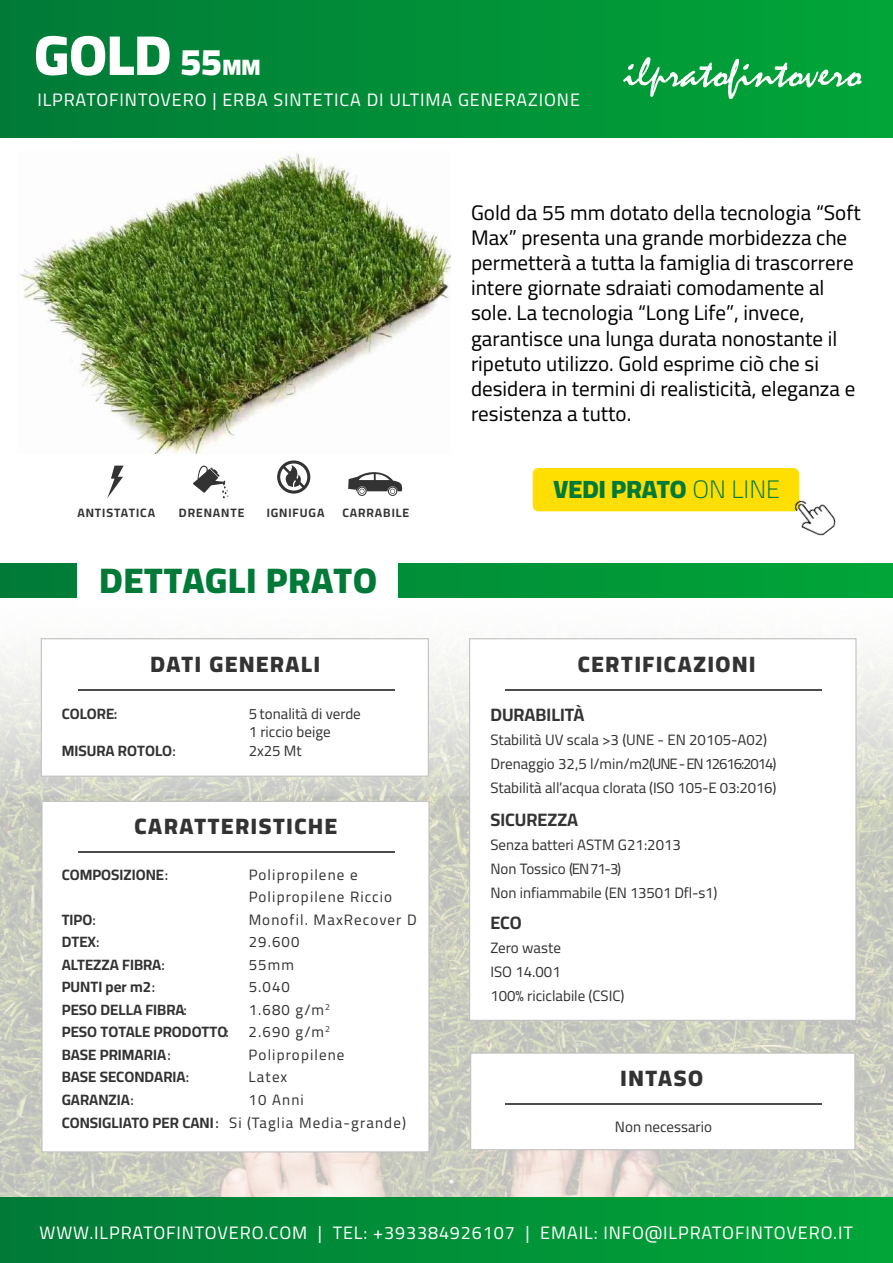
<style>
.page{position:relative;width:893px;height:1263px;background:#fff}
.page>*{position:absolute;margin:0;border:0;box-sizing:border-box;transform-origin:0 0}
.t1{font:900 56.7px "Cairo";color:#fff}
.t2{font:900 35.85px "Cairo";letter-spacing:.025em;color:#017a38}
.t3{font:900 25.2px "Cairo";color:#017a38}
.t4{font:900 22.5px "Cairo";letter-spacing:.075em;color:#333}
.t5{font:21px/25.2px "Cairo";color:#000}
.t6{font:18px "Cairo";letter-spacing:.05em;color:#fff}
.t7{font:700 18px "Cairo";color:#333}
.t8{font:15px/24px "Cairo";color:#333}
.t9{font:700 15px/22.5px "Cairo";color:#333}
.t10{font:15px "Cairo";letter-spacing:.075em;color:#333}
.t11{font:700 12.15px "Cairo";letter-spacing:.075em;color:#333}
.s1{font-size:37.5px}
.s2{font-size:22.5px}
.s3{font-weight:600}
.s4{font-weight:300}
</style>
<div class="page">
<img style="left:0;top:795px;width:893px;height:403px">
<svg style="left:0;top:597px;width:893px;height:198px"></svg>
<div style="left:0;top:1198px;width:893px;height:65px;background:linear-gradient(to right,#017a38,#01a638)"></div>
<svg style="left:107px;top:466px;width:17px;height:32px"></svg>
<svg style="left:348px;top:472px;width:55px;height:24px"></svg>
<svg style="left:277px;top:460px;width:33px;height:34px"></svg>
<svg style="left:193px;top:465px;width:35px;height:33px"></svg>
<div style="left:533px;top:468px;width:267px;height:44px;background:#ffde01"></div>
<img style="left:784px;top:487px;width:52px;height:49px">
<div style="left:0;top:0;width:893px;height:138px;background:linear-gradient(to right,#017a38,#01a638)"></div>
<svg style="left:623px;top:57px;width:239px;height:42px;background:#32b15f"></svg>
<svg style="left:0;top:564px;width:893px;height:33px;background:#019538"></svg>
<div style="left:77px;top:555px;width:321px;height:52px;background:#fff"></div>
<div style="left:41px;top:638px;width:388px;height:139px;background:#fff;border:1px solid #c1c1c1"></div>
<hr style="left:78px;top:689px;width:316px;height:1px;background:#4c4c4c">
<div style="left:41px;top:801px;width:389px;height:351px;background:#fff;border:1px solid #c1c1c1"></div>
<hr style="left:78px;top:851px;width:316px;height:1px;background:#4c4c4c">
<div style="left:469px;top:638px;width:387px;height:383px;background:#fff;border:1px solid #c1c1c1"></div>
<hr style="left:505px;top:689px;width:316px;height:1px;background:#4c4c4c">
<div style="left:470px;top:1052px;width:385px;height:98px;background:#fff;border:1px solid #c1c1c1"></div>
<hr style="left:505px;top:1103px;width:316px;height:1px;background:#4c4c4c">
<img style="left:17px;top:153px;width:434px;height:300px">
<h1 class="t1" style="left:34px;top:13px;width:228px">GOLD <span class="s1">55</span><span class="s2">MM</span></h1>
<p class="t6" style="left:37px;top:86px;width:544px">ILPRATOFINTOVERO | ERBA SINTETICA DI ULTIMA GENERAZIONE</p>
<p class="t5" style="left:471px;top:200px;width:391px">Gold da 55 mm dotato della tecnologia “Soft Max” presenta una grande morbidezza che permetterà a tutta la famiglia di trascorrere intere giornate sdraiati comodamente al sole. La tecnologia “Long Life”, invece, garantisce una lunga durata nonostante il ripetuto utilizzo. Gold esprime ciò che si desidera in termini di realisticità, eleganza e resistenza a tutto.</p>
<p class="t11" style="left:77px;top:503px;width:79px">ANTISTATICA</p>
<p class="t11" style="left:179px;top:503px;width:67px">DRENANTE</p>
<p class="t11" style="left:267px;top:503px;width:59px">IGNIFUGA</p>
<p class="t11" style="left:342px;top:503px;width:68px">CARRABILE</p>
<h2 class="t2" style="left:100px;top:554px;width:279px">DETTAGLI PRATO</h2>
<h3 class="t4" style="left:150px;top:647px;width:171px">DATI GENERALI</h3>
<p class="t9" style="left:62px;top:702px;width:57px">COLORE<span class="s3">:</span></p>
<p class="t9" style="left:62px;top:740px;width:116px">MISURA ROTOLO<span class="s3">:</span></p>
<p class="t8" style="left:249px;top:705px;width:114px;line-height:18px">5 tonalità di verde<br>1 riccio beige</p>
<p class="t8" style="left:249px;top:739px;width:55px">2x25 Mt</p>
<h3 class="t4" style="left:135px;top:809px;width:204px">CARATTERISTICHE</h3>
<p class="t9" style="left:62px;top:864px;width:108px">COMPOSIZIONE<span class="s3">:</span></p>
<p class="t9" style="left:62px;top:909px;width:169px">TIPO<span class="s3">:<br></span>DTEX<span class="s3">:<br></span>ALTEZZA FIBRA<span class="s3">:<br></span>PUNTI per m2<span class="s3">:<br></span>PESO DELLA FIBRA<span class="s3">:<br></span>PESO TOTALE PRODOTTO<span class="s3">:<br></span>BASE PRIMARIA<span class="s3">:<br></span>BASE SECONDARIA<span class="s3">:<br></span>GARANZIA<span class="s3">:<br></span>CONSIGLIATO PER CANI<span class="s3">:</span></p>
<p class="t10" style="left:249px;top:864px;width:110px">Polipropilene e</p>
<p class="t10" style="left:249px;top:886px;width:145px">Polipropilene Riccio</p>
<p class="t10" style="left:249px;top:909px;width:169px">Monofil. MaxRecover D</p>
<p class="t8" style="left:249px;top:930px;width:52px">29.600</p>
<p class="t8" style="left:249px;top:953px;width:47px">55mm</p>
<p class="t8" style="left:249px;top:975px;width:43px">5.040</p>
<p class="t8" style="left:249px;top:998px;width:83px">1.680 g/m<sup>2</sup></p>
<p class="t8" style="left:249px;top:1020px;width:83px">2.690 g/m<sup>2</sup></p>
<p class="t10" style="left:249px;top:1044px;width:97px">Polipropilene</p>
<p class="t8" style="left:249px;top:1065px;width:40px">Latex</p>
<p class="t8" style="left:249px;top:1088px;width:57px">10 Anni</p>
<p class="t10" style="left:229px;top:1111px;width:178px">Si (Taglia Media-grande)</p>
<h3 class="t3" style="left:554px;top:471px;width:228px">VEDI PRATO <span class="s4">ON LINE</span></h3>
<h3 class="t4" style="left:578px;top:647px;width:179px">CERTIFICAZIONI</h3>
<p class="t7" style="left:490px;top:701px;width:96px">DURABILITÀ</p>
<p class="t8" style="left:490px;top:728px;width:288px">Stabilità UV scala &gt;3 (UNE - EN 20105-A02)<br>Drenaggio 32,5 l/min/m2 (UNE - EN12616:2014)<br>Stabilità all’acqua clorata (ISO 105-E 03:2016)</p>
<p class="t7" style="left:490px;top:807px;width:89px">SICUREZZA</p>
<p class="t8" style="left:490px;top:833px;width:229px">Senza batteri ASTM G21:2013<br>Non Tossico (EN71-3)<br>Non infiammabile (EN 13501 Dfl-s1)</p>
<p class="t7" style="left:490px;top:910px;width:33px">ECO</p>
<p class="t8" style="left:490px;top:936px;width:136px">Zero waste<br>ISO 14.001<br>100% riciclabile (CSIC)</p>
<h3 class="t4" style="left:620px;top:1061px;width:84px">INTASO</h3>
<p class="t8" style="left:615px;top:1115px;width:99px">Non necessario</p>
<p class="t6" style="left:39px;top:1219px;width:815px">WWW.ILPRATOFINTOVERO.COM | TEL: +393384926107 | EMAIL: INFO@ILPRATOFINTOVERO.IT</p>
</div>
